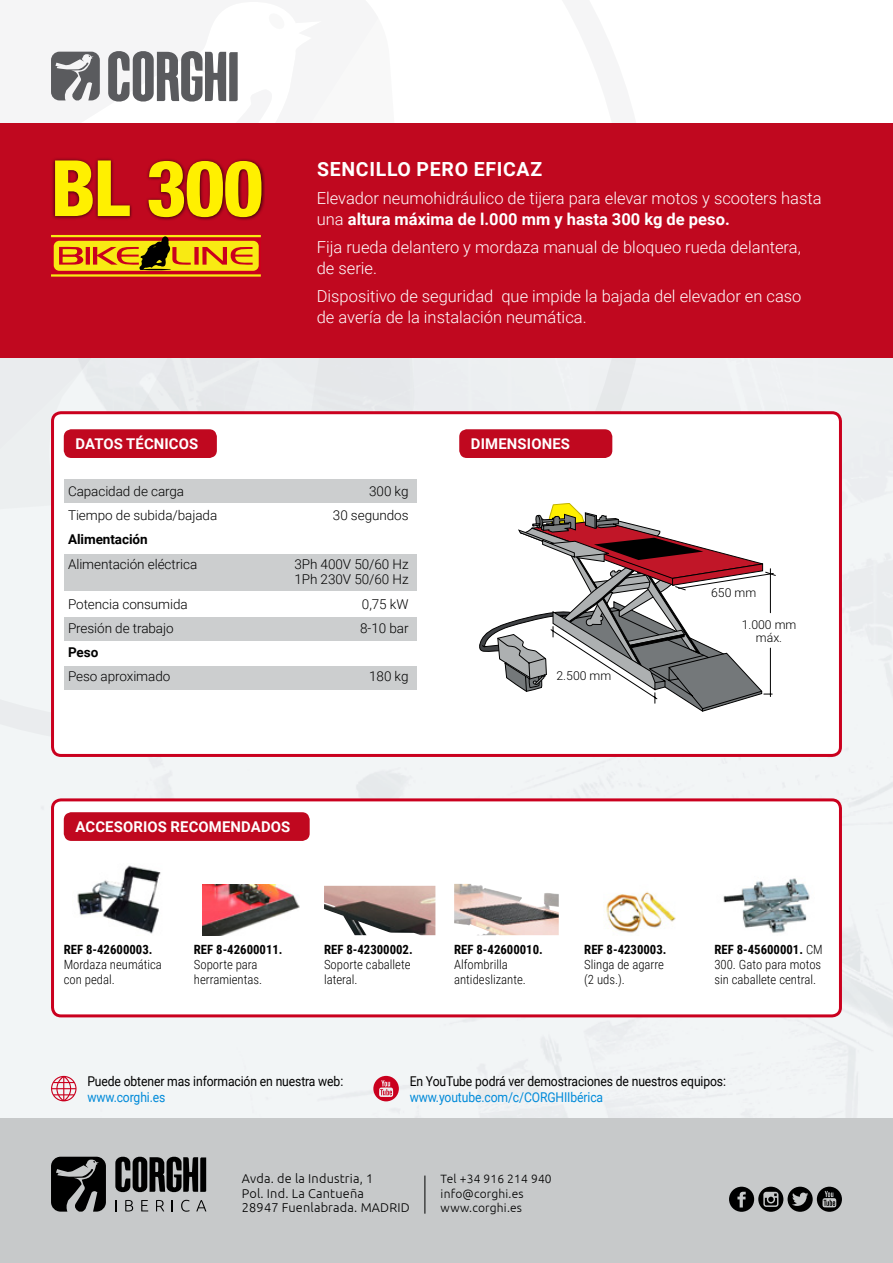
<style>
.page{position:relative;width:893px;height:1263px;background:#fff}
.page>*{position:absolute;margin:0;border:0;box-sizing:border-box;transform-origin:0 0}
.t1{font:700 19.5px "Roboto";letter-spacing:.035em;color:#fff}
.t2{font:300 16.5px/20.2px "Roboto";color:#fff}
.t3{font:700 14.85px "Roboto";letter-spacing:.01em;color:#fff}
.t4{font:300 13.5px/15.8px "Roboto";letter-spacing:-.005em;color:#000}
.t5{font:13.5px "Roboto";letter-spacing:-.01em;color:#000;scale:.9 1}
.t6{font:13.5px "Roboto";letter-spacing:-.01em;color:#008ad9;scale:.9 1}
.t7{font:700 13.5px "Roboto";letter-spacing:-.005em;color:#000}
.t8{font:300 12.75px/15px "Roboto Condensed";color:#000}
.t9{font:700 12.75px "Roboto Condensed";color:#000}
.t10{font:300 12.75px/14.2px "Ubuntu";letter-spacing:.015em;color:#000}
.t11{font:300 12.3px/13.4px "Roboto";color:#000;text-align:center}
.t12{font:300 12px/14.2px "Ubuntu";letter-spacing:.015em;color:#000}
.s1{font-weight:700}
</style>
<div class="page">
<div style="left:0;top:358px;width:657px;height:400px;background:#eff1f3"></div>
<svg style="left:0;top:358px;width:418px;height:155px;background:#e8eaed"></svg>
<svg style="left:0;top:51px;width:378px;height:448px;fill:#eceff0"></svg>
<div style="left:51px;top:798px;width:791px;height:219px;border:3px solid #ca001e;border-radius:9px"></div>
<img style="left:202px;top:885px;width:98px;height:50px">
<img style="left:324px;top:886px;width:111px;height:49px">
<img style="left:454px;top:884px;width:105px;height:51px">
<img style="left:606px;top:891px;width:70px;height:42px">
<img style="left:723px;top:878px;width:87px;height:55px">
<img style="left:77px;top:865px;width:84px;height:69px">
<div style="left:64px;top:812px;width:246px;height:29px;background:#c0081f;border-radius:8px"></div>
<div style="left:53px;top:413px;width:787px;height:342px;background:#fff;border-radius:9px"></div>
<div style="left:51px;top:411px;width:791px;height:346px;border:3px solid #ca001e;border-radius:9px"></div>
<div style="left:64px;top:554px;width:353px;height:36px;background:#cccecf"></div>
<div style="left:64px;top:617px;width:353px;height:24px;background:#cccecf"></div>
<div style="left:64px;top:666px;width:353px;height:23px;background:#cccecf"></div>
<div style="left:64px;top:479px;width:353px;height:24px;background:#cccecf"></div>
<div style="left:64px;top:429px;width:153px;height:29px;background:#c0081f;border-radius:8px"></div>
<div style="left:459px;top:429px;width:153px;height:29px;background:#c0081f;border-radius:8px"></div>
<svg style="left:479px;top:503px;width:297px;height:209px"></svg>
<svg style="left:108px;top:51px;width:130px;height:54px"></svg>
<svg style="left:51px;top:52px;width:49px;height:48px"></svg>
<div style="left:0;top:123px;width:893px;height:235px;background:#c0081f"></div>
<div style="left:51px;top:236px;width:210px;height:39px;background:#ca001e"></div>
<hr style="left:51px;top:235px;width:210px;height:2px;background:#f8ea13">
<hr style="left:51px;top:274px;width:210px;height:3px;background:#f8ea13">
<svg style="left:54px;top:236px;width:205px;height:35px"></svg>
<div style="left:51px;top:157px;width:214px;height:64px;background:#000;opacity:.75"></div>
<svg style="left:55px;top:160px;width:206px;height:57px"></svg>
<svg style="left:51px;top:1076px;width:26px;height:25px"></svg>
<svg style="left:373px;top:1076px;width:26px;height:25px"></svg>
<div style="left:0;top:1118px;width:893px;height:145px;background:#c7c9ca"></div>
<svg style="left:115px;top:1156px;width:91px;height:37px"></svg>
<svg style="left:51px;top:1157px;width:55px;height:54px"></svg>
<svg style="left:115px;top:1200px;width:2px;height:11px"></svg>
<svg style="left:125px;top:1200px;width:8px;height:11px"></svg>
<svg style="left:141px;top:1200px;width:7px;height:11px"></svg>
<svg style="left:156px;top:1200px;width:8px;height:11px"></svg>
<svg style="left:181px;top:1200px;width:9px;height:12px"></svg>
<svg style="left:196px;top:1200px;width:10px;height:11px"></svg>
<hr style="left:425px;top:1175px;width:1px;height:39px;background:#000">
<svg style="left:729px;top:1187px;width:113px;height:25px"></svg>
<p class="t1" style="left:317px;top:155px;width:227px">SENCILLO PERO EFICAZ</p>
<p class="t2" style="left:317px;top:188px;width:506px">Elevador neumohidráulico de tijera para elevar motos y scooters hasta una <span class="s1">ALTURA MÁXIMA DE L.000 MM Y HASTA 300 KG DE PESO.</span></p>
<p class="t2" style="left:317px;top:237px;width:485px">Fija rueda delantero y mordaza manual de bloqueo rueda delantera, de serie.</p>
<p class="t2" style="left:317px;top:286px;width:486px">Dispositivo de seguridad que impide la bajada del elevador en caso de avería de la instalación neumática.</p>
<p class="t3" style="left:76px;top:433px;width:124px">DATOS TÉCNICOS</p>
<p class="t3" style="left:471px;top:433px;width:101px">DIMENSIONES</p>
<p class="t4" style="left:68px;top:483px;width:118px">Capacidad de carga</p>
<p class="t4" style="left:369px;top:483px;width:41px">300 kg</p>
<p class="t4" style="left:68px;top:507px;width:151px">Tiempo de subida/bajada</p>
<p class="t4" style="left:333px;top:507px;width:77px">30 segundos</p>
<p class="t7" style="left:68px;top:530px;width:81px">ALIMENTACIÓN</p>
<p class="t4" style="left:68px;top:555px;width:131px">Alimentación eléctrica</p>
<p class="t4" style="left:294px;top:555px;width:116px">3Ph 400V 50/60 Hz<br>1Ph 230V 50/60 Hz</p>
<p class="t4" style="left:68px;top:595px;width:121px">Potencia consumida</p>
<p class="t4" style="left:362px;top:595px;width:48px">0,75 kW</p>
<p class="t4" style="left:68px;top:620px;width:107px">Presión de trabajo</p>
<p class="t4" style="left:360px;top:620px;width:50px">8-10 bar</p>
<p class="t7" style="left:68px;top:643px;width:32px">PESO</p>
<p class="t4" style="left:68px;top:668px;width:104px">Peso aproximado</p>
<p class="t4" style="left:369px;top:668px;width:41px">180 kg</p>
<p class="t11" style="left:556px;top:669px;width:56px">2.500 mm</p>
<p class="t11" style="left:711px;top:585px;width:47px">650 mm</p>
<p class="t11" style="left:742px;top:617px;width:56px">1.000 mm máx.</p>
<p class="t3" style="left:76px;top:816px;width:216px">ACCESORIOS RECOMENDADOS</p>
<p class="t9" style="left:64px;top:941px;width:90px">REF 8-42600003.</p>
<p class="t8" style="left:64px;top:957px;width:100px">Mordaza neumática con pedal.</p>
<p class="t9" style="left:194px;top:941px;width:90px">REF 8-42600011.</p>
<p class="t8" style="left:194px;top:957px;width:70px">Soporte para herramientas.</p>
<p class="t9" style="left:324px;top:941px;width:90px">REF 8-42300002.</p>
<p class="t8" style="left:324px;top:957px;width:88px">Soporte caballete lateral.</p>
<p class="t9" style="left:454px;top:941px;width:90px">REF 8-42600010.</p>
<p class="t8" style="left:454px;top:957px;width:73px">Alfombrilla antideslizante.</p>
<p class="t9" style="left:584px;top:941px;width:84px">REF 8-4230003.</p>
<p class="t8" style="left:584px;top:957px;width:81px">Slinga de agarre (2 uds.).</p>
<p class="t8" style="left:714px;top:942px;width:110px;text-align:justify"><span class="s1">REF 8-45600001.</span> CM 300. Gato para motos sin caballete central.</p>
<p class="t5" style="left:87px;top:1072px;width:286px">Puede obtener mas información en nuestra web:</p>
<p class="t6" style="left:87px;top:1087px;width:88px">www.corghi.es</p>
<p class="t5" style="left:410px;top:1072px;width:353px">En YouTube podrá ver demostraciones de nuestros equipos:</p>
<p class="t6" style="left:410px;top:1087px;width:216px">www.youtube.com/c/CORGHIIbérica</p>
<p class="t10" style="left:242px;top:1171px;width:169px">Avda. de la Industria, 1<br>Pol. Ind. La Cantueña<br>28947 Fuenlabrada. MADRID</p>
<p class="t12" style="left:441px;top:1171px;width:113px">Tel +34 916 214 940 info@corghi.es www.corghi.es</p>
</div>
